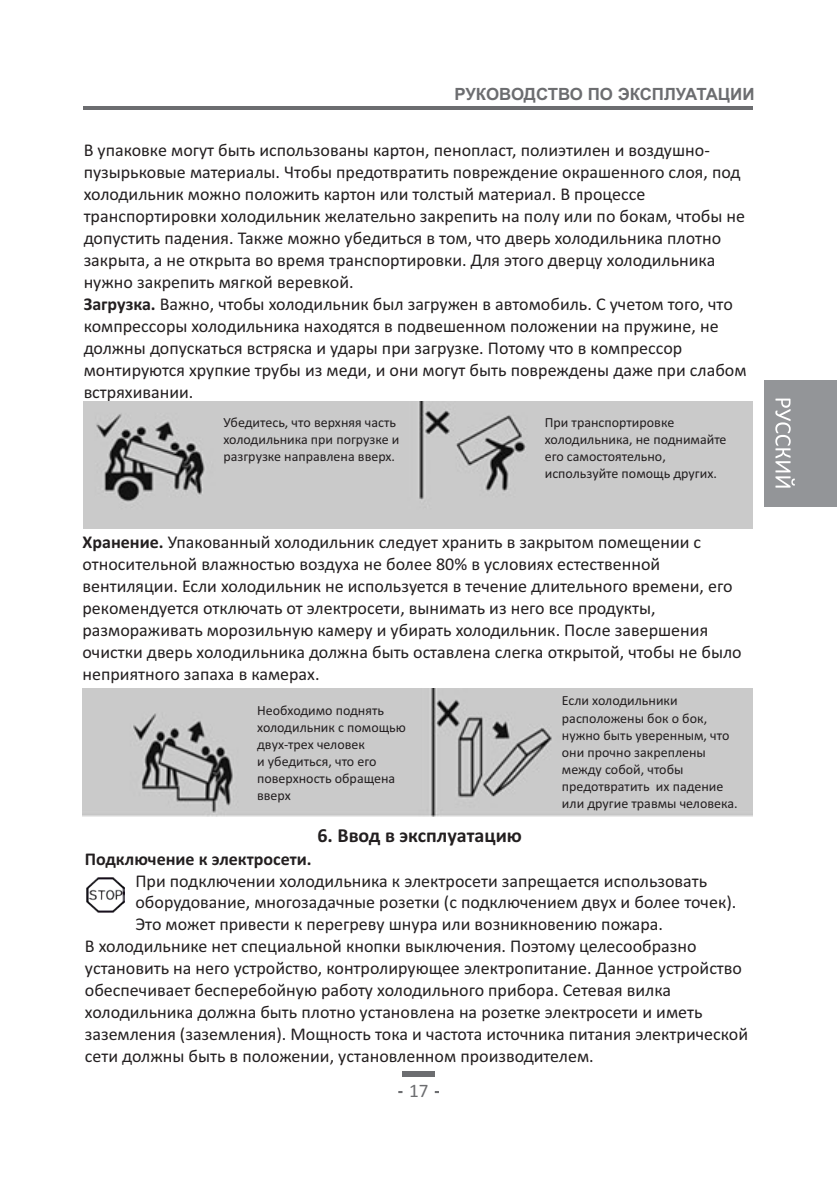
<style>
.page{position:relative;width:837px;height:1185px;background:#fff}
.page>*{position:absolute;margin:0;border:0;box-sizing:border-box;transform-origin:0 0}
.t1{font:700 20px "Calibri";color:#231f20}
.t2{font:19.2px "Calibri";color:#6c6d70}
.t3{font:18px/22px "Calibri";color:#231f20}
.t4{font:700 18px "Calibri";color:#231f20}
.t5{font:700 16.8px "Arial";color:#6c6d70}
.t6{font:14px/17px "Calibri";color:#231f20}
.s1{font-weight:700}
</style>
<div class="page">
<svg style="left:398px;top:1091px;width:41px;height:2px"></svg>
<div style="left:402px;top:1071px;width:32px;height:5px;background:#6c6d70"></div>
<img style="left:86px;top:877px;width:38px;height:36px">
<hr style="left:84px;top:106px;width:669px;height:4px;background:#6c6d70">
<img style="left:83px;top:401px;width:669px;height:127px">
<img style="left:83px;top:688px;width:669px;height:129px">
<div style="left:763px;top:380px;width:73px;height:127px;background:#939598"></div>
<svg style="left:775px;top:399px;width:19px;height:89px"></svg>
<p class="t5" style="left:454px;top:87px;width:301px">РУКОВОДСТВО ПО ЭКСПЛУАТАЦИИ</p>
<p class="t3" style="left:84px;top:141px;width:664px">В упаковке могут быть использованы картон, пенопласт, полиэтилен и воздушно&shy;пузырьковые материалы. Чтобы предотвратить повреждение окрашенного слоя, под холодильник можно положить картон или толстый материал. В процессе транспортировки холодильник желательно закрепить на полу или по бокам, чтобы не допустить падения. Также можно убедиться в том, что дверь холодильника плотно закрыта, а не открыта во время транспортировки. Для этого дверцу холодильника нужно закрепить мягкой веревкой.<br><span class="s1">Загрузка.</span> Важно, чтобы холодильник был загружен в автомобиль. С учетом того, что компрессоры холодильника находятся в подвешенном положении на пружине, не должны допускаться встряска и удары при загрузке. Потому что в компрессор монтируются хрупкие трубы из меди, и они могут быть повреждены даже при слабом встряхивании.</p>
<p class="t6" style="left:223px;top:415px;width:177px">Убедитесь, что верхняя часть холодильника при погрузке и разгрузке направлена вверх.</p>
<p class="t6" style="left:544px;top:415px;width:183px">При транспортировке холодильника, не поднимайте его самостоятельно, используйте помощь других.</p>
<p class="t3" style="left:82px;top:533px;width:660px"><span class="s1">Хранение.</span> Упакованный холодильник следует хранить в закрытом помещении с относительной влажностью воздуха не более 80% в условиях естественной вентиляции. Если холодильник не используется в течение длительного времени, его рекомендуется отключать от электросети, вынимать из него все продукты, размораживать морозильную камеру и убирать холодильник. После завершения очистки дверь холодильника должна быть оставлена слегка открытой, чтобы не было неприятного запаха в камерах.</p>
<p class="t6" style="left:257px;top:703px;width:150px">Необходимо поднять холодильник с помощью двух-трех человек<br>и убедиться, что его поверхность обращена вверх</p>
<p class="t6" style="left:561px;top:693px;width:177px">Если холодильники расположены бок о бок, нужно быть уверенным, что они прочно закреплены между собой, чтобы предотвратить их падение или другие травмы человека.</p>
<p class="t1" style="left:317px;top:827px;width:206px">6. Ввод в эксплуатацию</p>
<p class="t4" style="left:85px;top:851px;width:228px">Подключение к электросети.</p>
<p class="t3" style="left:135px;top:871px;width:573px">При подключении холодильника к электросети запрещается использовать</p>
<p class="t3" style="left:135px;top:893px;width:602px">оборудование, многозадачные розетки (с подключением двух и более точек).</p>
<p class="t3" style="left:135px;top:915px;width:529px">Это может привести к перегреву шнура или возникновению пожара.</p>
<p class="t3" style="left:85px;top:937px;width:613px">В холодильнике нет специальной кнопки выключения. Поэтому целесообразно</p>
<p class="t3" style="left:85px;top:959px;width:658px">установить на него устройство, контролирующее электропитание. Данное устройство</p>
<p class="t3" style="left:85px;top:981px;width:587px">обеспечивает бесперебойную работу холодильного прибора. Сетевая вилка</p>
<p class="t3" style="left:85px;top:1003px;width:619px">холодильника должна быть плотно установлена на розетке электросети и иметь</p>
<p class="t3" style="left:85px;top:1025px;width:664px">заземления (заземления). Мощность тока и частота источника питания электрической</p>
<p class="t3" style="left:85px;top:1047px;width:510px">сети должны быть в положении, установленном производителем.</p>
<p class="t2" style="left:409px;top:1083px;width:21px">17</p>
</div>
